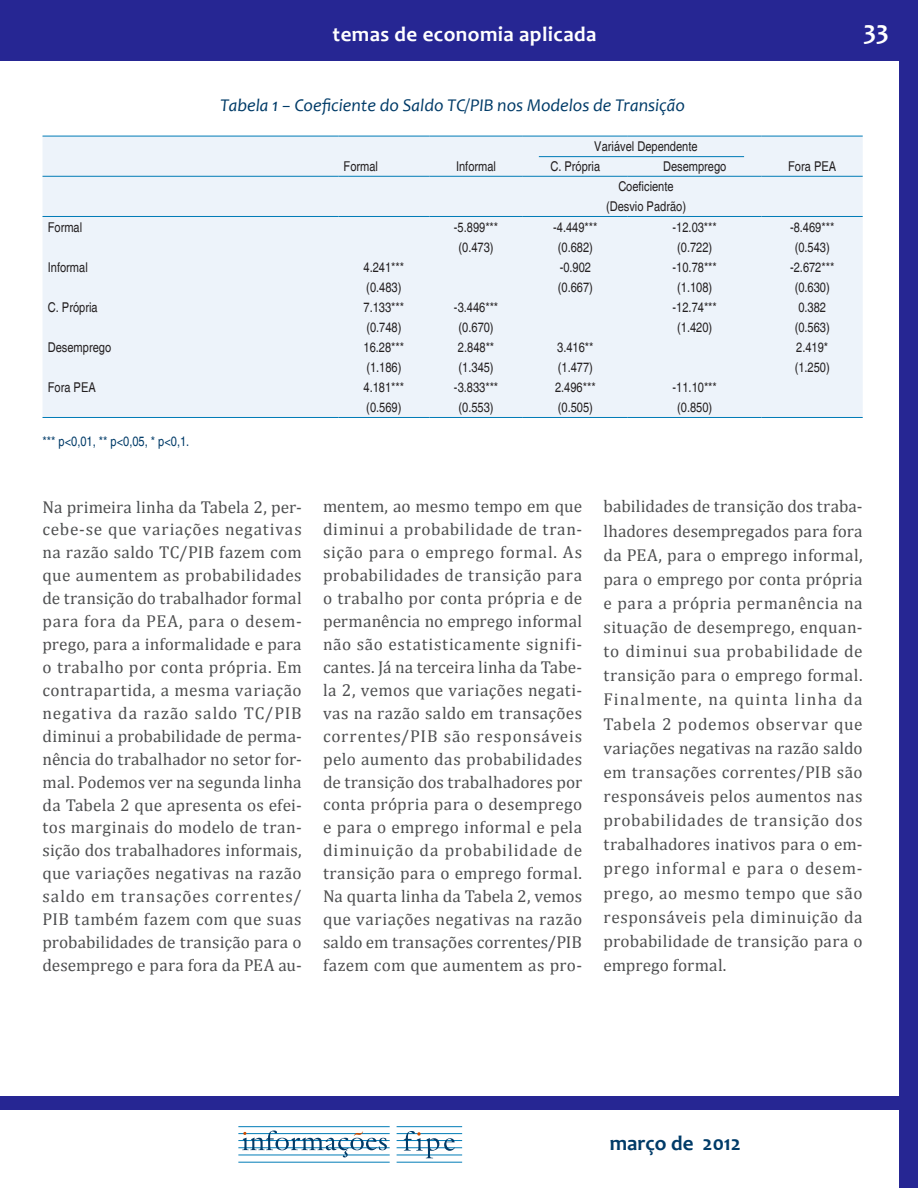
<style>
.page{position:relative;width:918px;height:1188px;background:#fff}
.page>*{position:absolute;margin:0;border:0;box-sizing:border-box;transform-origin:0 0}
.t1{font:700 27px "Candara";color:#fff}
.t2{font:700 21px "Candara";letter-spacing:.02em;color:#fff}
.t3{font:700 21px "Candara";color:#003b68}
.t4{font:italic 18px "Candara";color:#003b68}
.t5{font:17.25px/23px "Cambria";letter-spacing:.005em;color:#4e4f50;text-align:justify}
.t6{font:condensed 13.5px/19.6px "Helvetica";color:#231f20;text-align:center}
.t7{font:condensed 13.5px "Helvetica";color:#003b68}
</style>
<div class="page">
<div style="left:899px;top:0;width:19px;height:1188px;background:#262693"></div>
<div style="left:0;top:0;width:918px;height:61px;background:#262693"></div>
<hr style="left:397px;top:1126px;width:65px;height:1px;background:#007cb7">
<hr style="left:397px;top:1133px;width:65px;height:1px;background:#007cb7">
<hr style="left:397px;top:1140px;width:65px;height:1px;background:#007cb7">
<hr style="left:397px;top:1148px;width:65px;height:1px;background:#007cb7">
<hr style="left:397px;top:1155px;width:65px;height:1px;background:#007cb7">
<hr style="left:397px;top:1162px;width:65px;height:1px;background:#007cb7">
<hr style="left:238px;top:1126px;width:152px;height:1px;background:#007cb7">
<hr style="left:238px;top:1133px;width:152px;height:1px;background:#007cb7">
<hr style="left:238px;top:1140px;width:152px;height:1px;background:#007cb7">
<hr style="left:238px;top:1148px;width:152px;height:1px;background:#007cb7">
<hr style="left:238px;top:1155px;width:152px;height:1px;background:#007cb7">
<hr style="left:238px;top:1162px;width:152px;height:1px;background:#007cb7">
<svg style="left:242px;top:1131px;width:145px;height:26px"></svg>
<svg style="left:404px;top:1131px;width:51px;height:27px"></svg>
<div style="left:0;top:1097px;width:918px;height:13px;background:#262693"></div>
<div style="left:43px;top:137px;width:820px;height:280px;background:#edf3fa"></div>
<hr style="left:43px;top:136px;width:295px;height:1px;background:#007bb6">
<hr style="left:338px;top:136px;width:91px;height:1px;background:#007bb6">
<hr style="left:429px;top:136px;width:94px;height:1px;background:#007bb6">
<hr style="left:523px;top:136px;width:105px;height:1px;background:#007bb6">
<hr style="left:628px;top:136px;width:134px;height:1px;background:#007bb6">
<hr style="left:762px;top:136px;width:101px;height:1px;background:#007bb6">
<hr style="left:43px;top:417px;width:295px;height:1px;background:#007bb6">
<hr style="left:338px;top:417px;width:91px;height:1px;background:#007bb6">
<hr style="left:429px;top:417px;width:94px;height:1px;background:#007bb6">
<hr style="left:523px;top:417px;width:105px;height:1px;background:#007bb6">
<hr style="left:628px;top:417px;width:134px;height:1px;background:#007bb6">
<hr style="left:762px;top:417px;width:101px;height:1px;background:#007bb6">
<hr style="left:43px;top:176px;width:295px;height:1px;background:#007bb6">
<hr style="left:338px;top:176px;width:91px;height:1px;background:#007bb6">
<hr style="left:429px;top:176px;width:94px;height:1px;background:#007bb6">
<hr style="left:523px;top:176px;width:105px;height:1px;background:#007bb6">
<hr style="left:628px;top:176px;width:134px;height:1px;background:#007bb6">
<hr style="left:762px;top:176px;width:101px;height:1px;background:#007bb6">
<hr style="left:43px;top:216px;width:295px;height:1px;background:#007bb6">
<hr style="left:338px;top:216px;width:91px;height:1px;background:#007bb6">
<hr style="left:429px;top:216px;width:94px;height:1px;background:#007bb6">
<hr style="left:523px;top:216px;width:105px;height:1px;background:#007bb6">
<hr style="left:628px;top:216px;width:134px;height:1px;background:#007bb6">
<hr style="left:762px;top:216px;width:101px;height:1px;background:#007bb6">
<hr style="left:539px;top:156px;width:205px;height:1px;background:#007bb6">
<p class="t2" style="left:333px;top:21px;width:265px">temas de economia aplicada</p>
<h1 class="t1" style="left:863px;top:13px;width:27px">33</h1>
<p class="t4" style="left:220px;top:94px;width:466px">Tabela 1 − Coeficiente do Saldo TC/PIB nos Modelos de Transição</p>
<p class="t6" style="left:594px;top:137px;width:105px">Variável Dependente</p>
<p class="t6" style="left:344px;top:157px;width:36px">Formal</p>
<p class="t6" style="left:456px;top:157px;width:41px">Informal</p>
<p class="t6" style="left:550px;top:157px;width:51px">C. Própria</p>
<p class="t6" style="left:663px;top:157px;width:65px">Desemprego</p>
<p class="t6" style="left:788px;top:157px;width:49px">Fora PEA</p>
<p class="t6" style="left:606px;top:177px;width:81px">Coeficiente (Desvio Padrão)</p>
<p class="t6" style="left:48px;top:217px;width:36px">Formal</p>
<p class="t6" style="left:454px;top:217px;width:46px">-5.899***</p>
<p class="t6" style="left:553px;top:217px;width:46px">-4.449***</p>
<p class="t6" style="left:673px;top:217px;width:46px">-12.03***</p>
<p class="t6" style="left:790px;top:217px;width:46px">-8.469***</p>
<p class="t6" style="left:459px;top:237px;width:37px">(0.473)</p>
<p class="t6" style="left:558px;top:237px;width:37px">(0.682)</p>
<p class="t6" style="left:677px;top:237px;width:37px">(0.722)</p>
<p class="t6" style="left:795px;top:237px;width:37px">(0.543)</p>
<p class="t6" style="left:48px;top:257px;width:41px">Informal</p>
<p class="t6" style="left:364px;top:257px;width:42px">4.241***</p>
<p class="t6" style="left:560px;top:257px;width:33px">-0.902</p>
<p class="t6" style="left:673px;top:257px;width:46px">-10.78***</p>
<p class="t6" style="left:790px;top:257px;width:46px">-2.672***</p>
<p class="t6" style="left:366px;top:277px;width:37px">(0.483)</p>
<p class="t6" style="left:558px;top:277px;width:37px">(0.667)</p>
<p class="t6" style="left:677px;top:277px;width:37px">(1.108)</p>
<p class="t6" style="left:795px;top:277px;width:37px">(0.630)</p>
<p class="t6" style="left:48px;top:297px;width:51px">C. Própria</p>
<p class="t6" style="left:364px;top:297px;width:42px">7.133***</p>
<p class="t6" style="left:454px;top:297px;width:46px">-3.446***</p>
<p class="t6" style="left:673px;top:297px;width:46px">-12.74***</p>
<p class="t6" style="left:798px;top:297px;width:29px">0.382</p>
<p class="t6" style="left:366px;top:318px;width:37px">(0.748)</p>
<p class="t6" style="left:459px;top:318px;width:37px">(0.670)</p>
<p class="t6" style="left:677px;top:318px;width:37px">(1.420)</p>
<p class="t6" style="left:795px;top:318px;width:37px">(0.563)</p>
<p class="t6" style="left:48px;top:338px;width:65px">Desemprego</p>
<p class="t6" style="left:364px;top:338px;width:42px">16.28***</p>
<p class="t6" style="left:458px;top:338px;width:38px">2.848**</p>
<p class="t6" style="left:557px;top:338px;width:38px">3.416**</p>
<p class="t6" style="left:796px;top:338px;width:34px">2.419*</p>
<p class="t6" style="left:366px;top:358px;width:37px">(1.186)</p>
<p class="t6" style="left:459px;top:358px;width:37px">(1.345)</p>
<p class="t6" style="left:558px;top:358px;width:37px">(1.477)</p>
<p class="t6" style="left:795px;top:358px;width:37px">(1.250)</p>
<p class="t6" style="left:48px;top:378px;width:49px">Fora PEA</p>
<p class="t6" style="left:364px;top:378px;width:42px">4.181***</p>
<p class="t6" style="left:454px;top:378px;width:46px">-3.833***</p>
<p class="t6" style="left:555px;top:378px;width:42px">2.496***</p>
<p class="t6" style="left:673px;top:378px;width:46px">-11.10***</p>
<p class="t6" style="left:366px;top:398px;width:37px">(0.569)</p>
<p class="t6" style="left:459px;top:398px;width:37px">(0.553)</p>
<p class="t6" style="left:558px;top:398px;width:37px">(0.505)</p>
<p class="t6" style="left:677px;top:398px;width:37px">(0.850)</p>
<p class="t7" style="left:43px;top:433px;width:148px">*** p&lt;0,01, ** p&lt;0,05, * p&lt;0,1.</p>
<p class="t5" style="left:43px;top:495px;width:261px">Na primeira linha da Tabela 2, per&shy;cebe-se que variações negativas na razão saldo TC/PIB fazem com que aumentem as probabilidades de transição do trabalhador formal para fora da PEA, para o desem&shy;prego, para a informalidade e para o trabalho por conta própria. Em contrapartida, a mesma variação negativa da razão saldo TC/PIB diminui a probabilidade de perma&shy;nência do trabalhador no setor for&shy;mal. Podemos ver na segunda linha da Tabela 2 que apresenta os efei&shy;tos marginais do modelo de tran&shy;sição dos trabalhadores informais, que variações negativas na razão saldo em transações correntes/ PIB também fazem com que suas probabilidades de transição para o desemprego e para fora da PEA au-</p>
<p class="t5" style="left:323px;top:495px;width:261px">mentem, ao mesmo tempo em que diminui a probabilidade de tran&shy;sição para o emprego formal. As probabilidades de transição para o trabalho por conta própria e de permanência no emprego informal não são estatisticamente signifi&shy;cantes. Já na terceira linha da Tabe&shy;la 2, vemos que variações negati&shy;vas na razão saldo em transações correntes/PIB são responsáveis pelo aumento das probabilidades de transição dos trabalhadores por conta própria para o desemprego e para o emprego informal e pela diminuição da probabilidade de transição para o emprego formal.<br>Na quarta linha da Tabela 2, vemos que variações negativas na razão saldo em transações correntes/PIB fazem com que aumentem as pro-</p>
<p class="t5" style="left:603px;top:494px;width:261px;line-height:24.2px">babilidades de transição dos traba&shy;lhadores desempregados para fora da PEA, para o emprego informal, para o emprego por conta própria e para a própria permanência na situação de desemprego, enquan&shy;to diminui sua probabilidade de transição para o emprego formal.<br>Finalmente, na quinta linha da Tabela 2 podemos observar que variações negativas na razão saldo em transações correntes/PIB são responsáveis pelos aumentos nas probabilidades de transição dos trabalhadores inativos para o em&shy;prego informal e para o desem&shy;prego, ao mesmo tempo que são responsáveis pela diminuição da probabilidade de transição para o emprego formal.</p>
<p class="t3" style="left:610px;top:1130px;width:133px">março de 2012</p>
</div>
